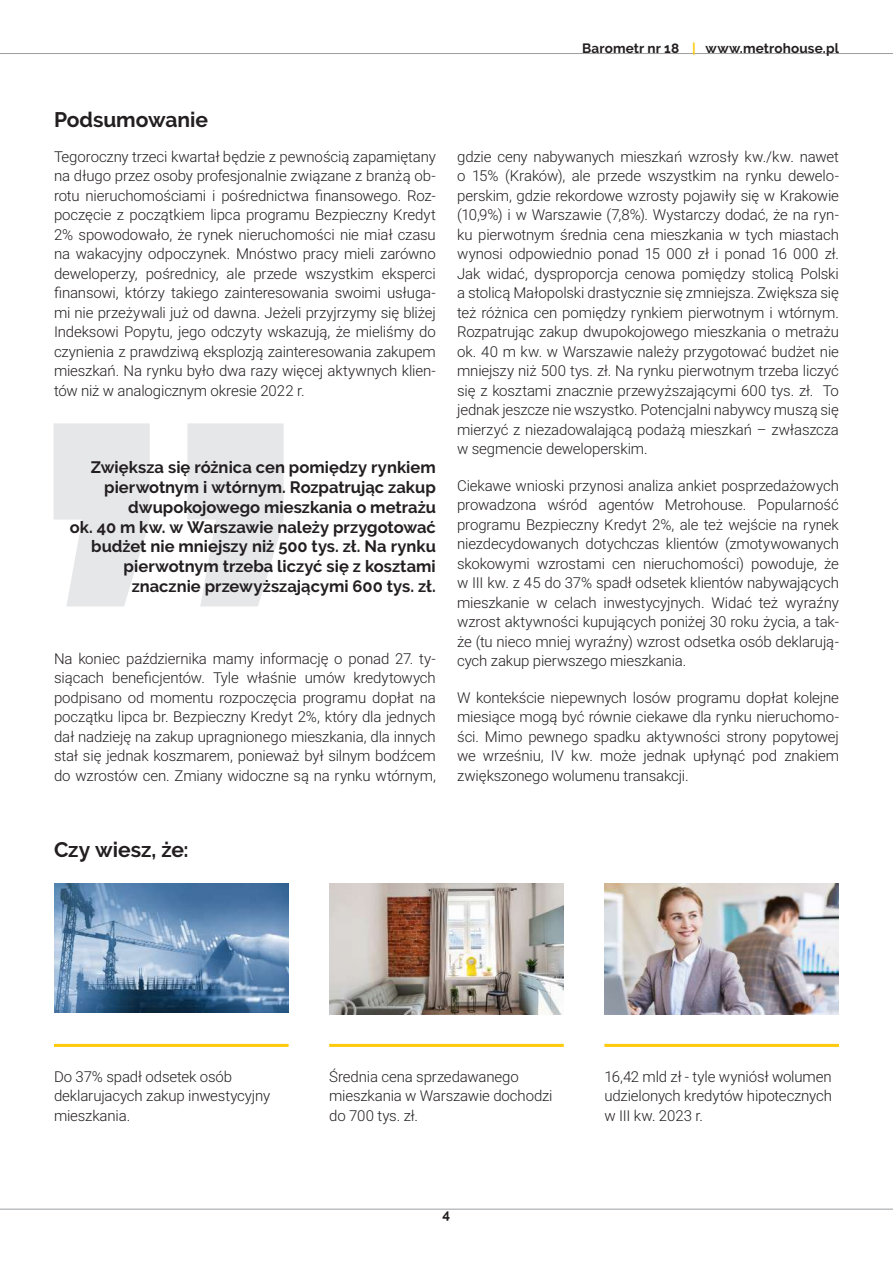
<style>
.page{position:relative;width:893px;height:1263px;background:#fff}
.page>*{position:absolute;margin:0;border:0;box-sizing:border-box;transform-origin:0 0}
.t1{font:700 21px "Raleway";color:#231f20}
.t2{font:700 16.5px/19.8px "Raleway";color:#231f20;text-align:right}
.t3{font:300 15px/19.5px "Roboto";letter-spacing:-.01em;color:#231f20;text-align:justify}
.t4{font:700 13.5px "Raleway";letter-spacing:.01em;color:#231f20}
.s1{color:#feca0a}
</style>
<div class="page">
<hr style="left:0;top:1209px;width:893px;height:1px;background:#9d9fa2">
<hr style="left:0;top:53px;width:893px;height:1px;background:#9d9fa2">
<svg style="left:54px;top:423px;width:230px;height:183px"></svg>
<hr style="left:604px;top:1044px;width:235px;height:3px;background:#feca0a">
<hr style="left:54px;top:1044px;width:235px;height:3px;background:#feca0a">
<hr style="left:329px;top:1044px;width:235px;height:3px;background:#feca0a">
<img style="left:54px;top:883px;width:235px;height:130px">
<img style="left:329px;top:883px;width:235px;height:132px">
<img style="left:604px;top:883px;width:235px;height:132px">
<p class="t4" style="left:582px;top:41px;width:258px">Barometr nr 18 <span class="s1">|</span> www.metrohouse.pl</p>
<h1 class="t1" style="left:54px;top:108px;width:156px">Podsumowanie</h1>
<p class="t3" style="left:54px;top:146px;width:383px">Tegoroczny trzeci kwartał będzie z pewnością zapamiętany na długo przez osoby profesjonalnie związane z branżą ob&shy;rotu nieruchomościami i pośrednictwa finansowego. Roz&shy;poczęcie z początkiem lipca programu Bezpieczny Kredyt 2% spowodowało, że rynek nieruchomości nie miał czasu na wakacyjny odpoczynek. Mnóstwo pracy mieli zarówno deweloperzy, pośrednicy, ale przede wszystkim eksperci finansowi, którzy takiego zainteresowania swoimi usługa&shy;mi nie przeżywali już od dawna. Jeżeli przyjrzymy się bliżej Indeksowi Popytu, jego odczyty wskazują, że mieliśmy do czynienia z prawdziwą eksplozją zainteresowania zakupem mieszkań. Na rynku było dwa razy więcej aktywnych klien&shy;tów niż w analogicznym okresie 2022 r.</p>
<p class="t2" style="left:70px;top:458px;width:368px">Zwiększa się różnica cen pomiędzy rynkiem pierwotnym i wtórnym. Rozpatrując zakup dwupokojowego mieszkania o metrażu<br>ok. 40 m kw. w Warszawie należy przygotować budżet nie mniejszy niż 500 tys. zł. Na rynku pierwotnym trzeba liczyć się z kosztami znacznie przewyższającymi 600 tys. zł.</p>
<p class="t3" style="left:54px;top:648px;width:383px">Na koniec października mamy informację o ponad 27. ty&shy;siącach beneficjentów. Tyle właśnie umów kredytowych podpisano od momentu rozpoczęcia programu dopłat na początku lipca br. Bezpieczny Kredyt 2%, który dla jednych dał nadzieję na zakup upragnionego mieszkania, dla innych stał się jednak koszmarem, ponieważ był silnym bodźcem do wzrostów cen. Zmiany widoczne są na rynku wtórnym,</p>
<p class="t3" style="left:457px;top:146px;width:383px">gdzie ceny nabywanych mieszkań wzrosły kw./kw. nawet o 15% (Kraków), ale przede wszystkim na rynku dewelo&shy;perskim, gdzie rekordowe wzrosty pojawiły się w Krakowie (10,9%) i w Warszawie (7,8%). Wystarczy dodać, że na ryn&shy;ku pierwotnym średnia cena mieszkania w tych miastach wynosi odpowiednio ponad 15 000 zł i ponad 16 000 zł.<br>Jak widać, dysproporcja cenowa pomiędzy stolicą Polski a stolicą Małopolski drastycznie się zmniejsza. Zwiększa się też różnica cen pomiędzy rynkiem pierwotnym i wtórnym.<br>Rozpatrując zakup dwupokojowego mieszkania o metrażu ok. 40 m kw. w Warszawie należy przygotować budżet nie mniejszy niż 500 tys. zł. Na rynku pierwotnym trzeba liczyć się z kosztami znacznie przewyższającymi 600 tys. zł. To jednak jeszcze nie wszystko. Potencjalni nabywcy muszą się mierzyć z niezadowalającą podażą mieszkań – zwłaszcza w segmencie deweloperskim.</p>
<p class="t3" style="left:457px;top:475px;width:383px">Ciekawe wnioski przynosi analiza ankiet posprzedażowych prowadzona wśród agentów Metrohouse. Popularność programu Bezpieczny Kredyt 2%, ale też wejście na rynek niezdecydowanych dotychczas klientów (zmotywowanych skokowymi wzrostami cen nieruchomości) powoduje, że w III kw. z 45 do 37% spadł odsetek klientów nabywających mieszkanie w celach inwestycyjnych. Widać też wyraźny wzrost aktywności kupujących poniżej 30 roku życia, a tak&shy;że (tu nieco mniej wyraźny) wzrost odsetka osób deklarują&shy;cych zakup pierwszego mieszkania.</p>
<p class="t3" style="left:457px;top:687px;width:383px">W kontekście niepewnych losów programu dopłat kolejne miesiące mogą być równie ciekawe dla rynku nieruchomo&shy;ści. Mimo pewnego spadku aktywności strony popytowej we wrześniu, IV kw. może jednak upłynąć pod znakiem zwiększonego wolumenu transakcji.</p>
<h1 class="t1" style="left:54px;top:838px;width:136px">Czy wiesz, że:</h1>
<p class="t3" style="left:54px;top:1066px;width:218px;text-align:left">Do 37% spadł odsetek osób deklarujacych zakup inwestycyjny mieszkania.</p>
<p class="t3" style="left:329px;top:1066px;width:225px;text-align:left">Średnia cena sprzedawanego mieszkania w Warszawie dochodzi do 700 tys. zł.</p>
<p class="t3" style="left:604px;top:1066px;width:229px">16,42 mld zł - tyle wyniósł wolumen udzielonych kredytów hipotecznych w III kw. 2023 r.</p>
<p class="t4" style="left:443px;top:1206px;width:9px">4</p>
</div>
